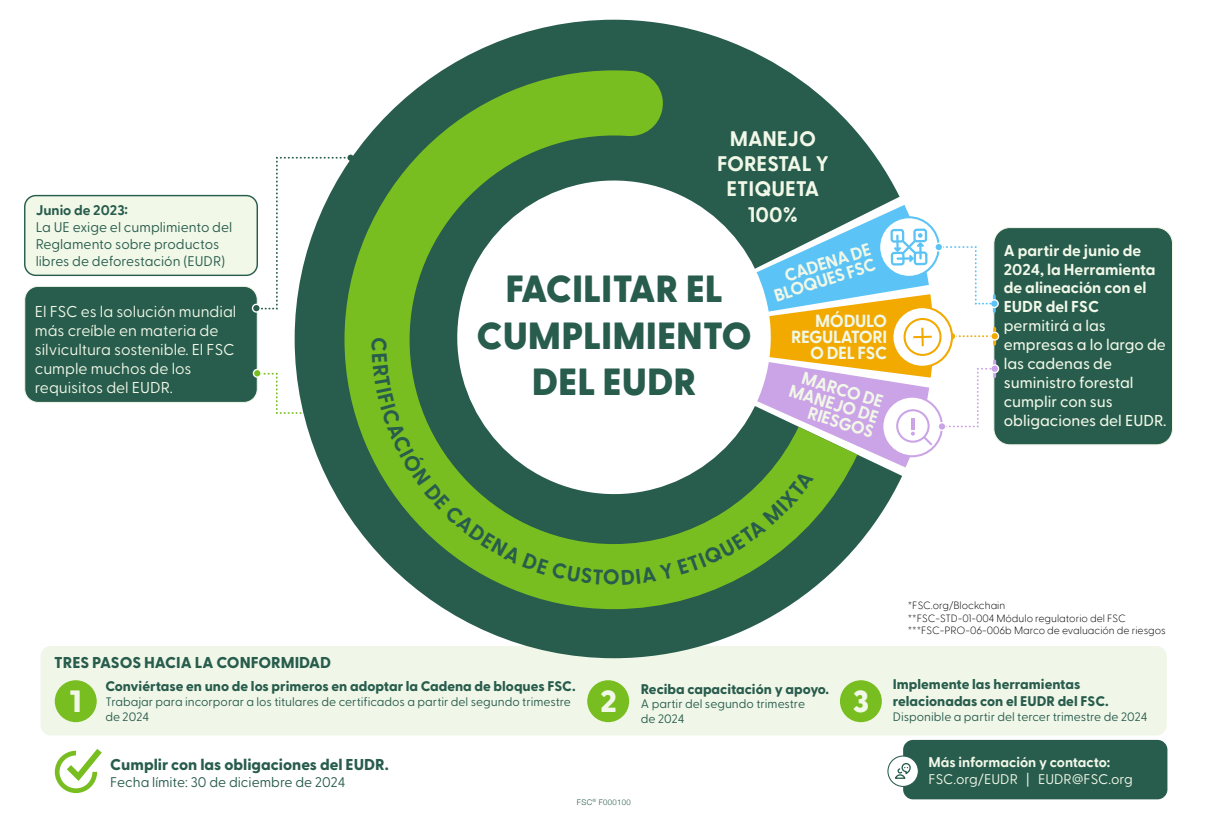
<style>
.page{position:relative;width:1208px;height:816px;background:#fff}
.page>*{position:absolute;margin:0;border:0;box-sizing:border-box;transform-origin:0 0}
.t1{font:800 37.62px/46.5px "Greycliff CF";color:#285c4d;text-align:center}
.t2{font:800 30.62px "Greycliff CF";color:#f1f8e8}
.t3{font:700 21px/25.2px "Greycliff CF";color:#f1f8e8;text-align:center}
.t4{font:700 21px "Greycliff CF";color:#285c4d}
.t5{font:700 17.5px/15.8px "Greycliff CF";letter-spacing:-.02em;color:#f1f8e8;text-align:right}
.t6{font:15.75px/18.9px "Greycliff CF";color:#f1f8e8}
.t7{font:500 15.75px/18.9px "Greycliff CF";color:#f1f8e8}
.t8{font:700 15.75px/18.9px "Greycliff CF";color:#f1f8e8}
.t9{font:800 15.75px "Greycliff CF";color:#285c4d}
.t10{font:800 14px/16.8px "Greycliff CF";color:#285c4d}
.t11{font:14px/16.8px "Greycliff CF";color:#285c4d}
.t12{font:14px "Greycliff CF";color:#f1f8e8}
.t13{font:700 14px "Greycliff CF";color:#f1f8e8}
.t14{font:700 14px "Greycliff CF";color:#285c4d}
.t15{font:12.25px/14.7px "Greycliff CF";color:#285c4d}
.t16{font:200 10.5px/12.6px "Greycliff CF";color:#000}
.t17{font:300 7.79px "Helvetica Neue";letter-spacing:.04em;color:#285c4d}
</style>
<div class="page">
<div style="left:41px;top:645px;width:1125px;height:90px;background:#f0f7e8;border-radius:10px"></div>
<div style="left:55px;top:680px;width:42px;height:42px;background:#78be20;border-radius:50%"></div>
<div style="left:587px;top:680px;width:42px;height:42px;background:#78be20;border-radius:50%"></div>
<div style="left:839px;top:680px;width:42px;height:42px;background:#78be20;border-radius:50%"></div>
<svg style="left:55px;top:749px;width:47px;height:43px"></svg>
<div style="left:903px;top:739px;width:264px;height:60px;background:#285c4d;border-radius:10px"></div>
<svg style="left:887px;top:755px;width:31px;height:31px"></svg>
<div style="left:887px;top:755px;width:31px;height:31px;border:1px solid #285c4d;border-radius:50%"></div>
<svg style="left:893px;top:762px;width:18px;height:17px"></svg>
<div style="left:993px;top:227px;width:179px;height:217px;background:#285c4d;border-radius:16px"></div>
<div style="left:993px;top:227px;width:179px;height:218px;border:1px solid #f0f7e8;border-radius:16px"></div>
<div style="left:25px;top:195px;width:232px;height:80px;background:#f1f8e8;border-radius:11px"></div>
<div style="left:24px;top:195px;width:234px;height:81px;border:1px solid #285c4d;border-radius:11px"></div>
<div style="left:25px;top:286px;width:232px;height:116px;background:#285c4d;border-radius:13px"></div>
<div style="left:24px;top:286px;width:234px;height:116px;border:1px solid #f0f7e8;border-radius:13px"></div>
<hr style="left:993px;top:328px;width:3px;height:16px;background:#f2a900">
<div style="left:990px;top:331px;width:9px;height:9px;border:1px solid #fff;border-radius:50%"></div>
<div style="left:990px;top:300px;width:8px;height:7px;background:#5bc3f5;border-radius:50%"></div>
<div style="left:989px;top:299px;width:9px;height:9px;border:1px solid #fff;border-radius:50%"></div>
<hr style="left:993px;top:361px;width:3px;height:15px;background:#cba4e7">
<div style="left:990px;top:365px;width:8px;height:7px;background:#cba4e7;border-radius:50%"></div>
<div style="left:990px;top:364px;width:9px;height:9px;border:1px solid #fff;border-radius:50%"></div>
<svg style="left:294px;top:20px;width:608px;height:638px"></svg>
<svg style="left:344px;top:70px;width:513px;height:539px;fill:#285c4d"></svg>
<svg style="left:247px;top:156px;width:748px;height:428px"></svg>
<h3 class="t3" style="left:717px;top:125px;width:113px">MANEJO<br>FORESTAL Y<br>ETIQUETA<br>100%</h3>
<p class="t14" style="left:36px;top:199px;width:94px">Junio de 2023:</p>
<p class="t11" style="left:36px;top:217px;width:198px">La UE exige el cumplimiento del<br>Reglamento sobre productos libres de deforestación (EUDR)</p>
<p class="t6" style="left:35px;top:301px;width:203px">El FSC es la solución mundial más creíble en materia de silvicultura sostenible. El FSC cumple muchos de los requisitos del EUDR.</p>
<h3 class="t5" style="left:791px;top:312px;width:97px">MÓDULO<br>REGULATORI<br>O DEL FSC</h3>
<h3 class="t5" style="left:767px;top:272px;width:107px;rotate:-17deg">CADENA DE<br>BLOQUES FSC</h3>
<h1 class="t1" style="left:476px;top:264px;width:276px">FACILITAR EL<br>CUMPLIMIENTO<br>DEL EUDR</h1>
<h3 class="t4" style="left:395px;top:337px;width:16px;rotate:90deg">C</h3>
<h3 class="t5" style="left:796px;top:366px;width:94px;rotate:17deg">MARCO DE<br>MANEJO DE<br>RIESGOS</h3>
<p class="t8" style="left:1003px;top:240px;width:153px">A partir de junio de<br>2024, la Herramienta de alineación con el<br>EUDR del FSC</p>
<p class="t7" style="left:1003px;top:315px;width:164px">permitirá a las empresas a lo largo de las cadenas de suministro forestal cumplir con sus obligaciones del EUDR.</p>
<p class="t16" style="left:907px;top:598px;width:259px">*FSC.org/Blockchain<br>**FSC-STD-01-004 Módulo regulatorio del FSC ***FSC-PRO-06-006b Marco de evaluación de riesgos</p>
<p class="t9" style="left:54px;top:650px;width:278px">TRES PASOS HACIA LA CONFORMIDAD</p>
<p class="t10" style="left:105px;top:677px;width:471px">Conviértase en uno de los primeros en adoptar la Cadena de bloques FSC.</p>
<p class="t15" style="left:105px;top:693px;width:467px">Trabajar para incorporar a los titulares de certificados a partir del segundo trimestre de 2024</p>
<h2 class="t2" style="left:69px;top:677px;width:14px">1</h2>
<h2 class="t2" style="left:600px;top:677px;width:18px">2</h2>
<p class="t10" style="left:892px;top:675px;width:217px">Implemente las herramientas relacionadas con el EUDR del FSC.</p>
<p class="t15" style="left:892px;top:707px;width:256px">Disponible a partir del tercer trimestre de 2024</p>
<p class="t10" style="left:641px;top:679px;width:190px">Reciba capacitación y apoyo.</p>
<p class="t15" style="left:641px;top:695px;width:166px">A partir del segundo trimestre de 2024</p>
<h2 class="t2" style="left:852px;top:677px;width:18px">3</h2>
<p class="t9" style="left:110px;top:752px;width:280px">Cumplir con las obligaciones del EUDR.</p>
<p class="t11" style="left:110px;top:772px;width:237px">Fecha límite: 30 de diciembre de 2024</p>
<p class="t17" style="left:577px;top:795px;width:55px">FSC<sup>®</sup> F000100</p>
<p class="t13" style="left:928px;top:751px;width:183px">Más información y contacto:</p>
<p class="t12" style="left:928px;top:768px;width:206px">FSC.org/EUDR | EUDR@FSC.org</p>
</div>
